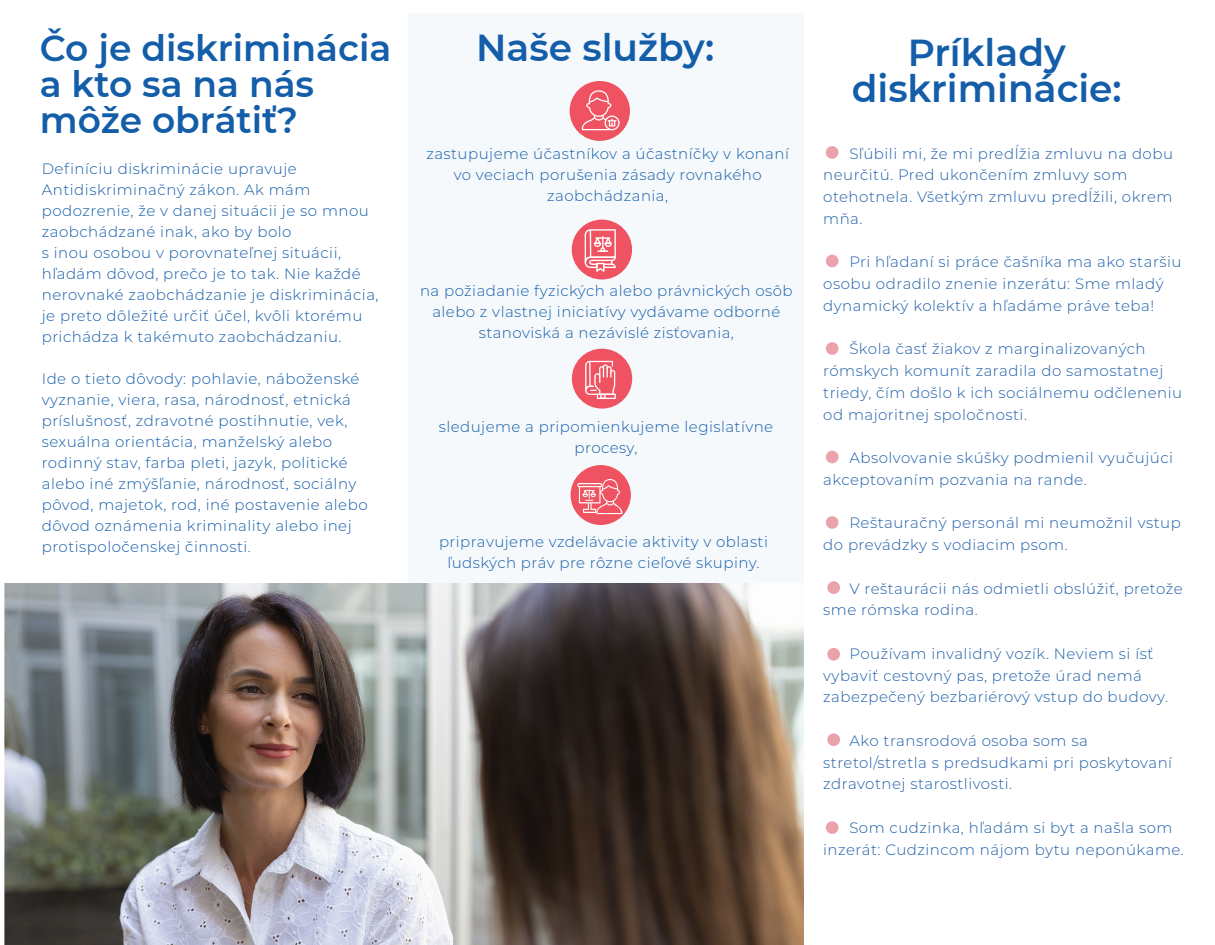
<style>
.page{position:relative;width:1215px;height:945px;background:#fff}
.page>*{position:absolute;margin:0;border:0;box-sizing:border-box;transform-origin:0 0}
.t1{font:600 37.5px/36px "Montserrat";color:#135da9;text-align:center}
.t2{font:600 36px/36px "Montserrat";color:#135da9}
.t3{font:300 15px/21px "Montserrat";letter-spacing:.035em;color:#135da9;text-align:center}
.t4{font:300 15px/21.8px "Montserrat";letter-spacing:.035em;color:#1d5ea9}
</style>
<div class="page">
<div style="left:409px;top:14px;width:395px;height:918px;background:#f5f9fb"></div>
<div style="left:572px;top:349px;width:60px;height:60px;background:#ef5260;border-radius:50%"></div>
<div style="left:570px;top:81px;width:60px;height:60px;background:#ef5260;border-radius:50%"></div>
<div style="left:572px;top:220px;width:60px;height:60px;background:#ef5260;border-radius:50%"></div>
<div style="left:826px;top:146px;width:13px;height:13px;background:#eaa3ab;border-radius:50%"></div>
<div style="left:826px;top:255px;width:13px;height:12px;background:#eaa3ab;border-radius:50%"></div>
<div style="left:826px;top:342px;width:13px;height:13px;background:#eaa3ab;border-radius:50%"></div>
<div style="left:826px;top:451px;width:13px;height:12px;background:#eaa3ab;border-radius:50%"></div>
<div style="left:826px;top:516px;width:13px;height:13px;background:#eaa3ab;border-radius:50%"></div>
<svg style="left:582px;top:90px;width:38px;height:40px"></svg>
<svg style="left:585px;top:229px;width:31px;height:43px"></svg>
<svg style="left:585px;top:361px;width:31px;height:38px"></svg>
<div style="left:827px;top:581px;width:13px;height:13px;background:#eaa3ab;border-radius:50%"></div>
<div style="left:827px;top:648px;width:13px;height:13px;background:#eaa3ab;border-radius:50%"></div>
<div style="left:827px;top:733px;width:13px;height:13px;background:#eaa3ab;border-radius:50%"></div>
<div style="left:826px;top:821px;width:13px;height:13px;background:#eaa3ab;border-radius:50%"></div>
<img style="left:4px;top:584px;width:799px;height:361px">
<div style="left:571px;top:465px;width:60px;height:60px;background:#ef5260;border-radius:50%"></div>
<svg style="left:577px;top:479px;width:46px;height:35px"></svg>
<h2 class="t2" style="left:40px;top:29px;width:353px">Čo je diskriminácia a kto sa na nás môže obrátiť?</h2>
<p class="t3" style="left:42px;top:158px;width:338px;text-align:left">Definíciu diskriminácie upravuje Antidiskriminačný zákon. Ak mám podozrenie, že v danej situácii je so mnou zaobchádzané inak, ako by bolo<br>s inou osobou v porovnateľnej situácii, hľadám dôvod, prečo je to tak. Nie každé nerovnaké zaobchádzanie je diskriminácia, je preto dôležité určiť účel, kvôli ktorému prichádza k takémuto zaobchádzaniu.</p>
<p class="t3" style="left:42px;top:368px;width:327px;text-align:left">Ide o tieto dôvody: pohlavie, náboženské vyznanie, viera, rasa, národnosť, etnická príslušnosť, zdravotné postihnutie, vek, sexuálna orientácia, manželský alebo rodinný stav, farba pleti, jazyk, politické alebo iné zmýšľanie, národnosť, sociálny pôvod, majetok, rod, iné postavenie alebo dôvod oznámenia kriminality alebo inej protispoločenskej činnosti.</p>
<h1 class="t1" style="left:476px;top:28px;width:239px">Naše služby:</h1>
<p class="t3" style="left:426px;top:143px;width:364px">zastupujeme účastníkov a účastníčky v konaní vo veciach porušenia zásady rovnakého zaobchádzania,</p>
<p class="t3" style="left:420px;top:280px;width:374px">na požiadanie fyzických alebo právnických osôb alebo z vlastnej iniciatívy vydávame odborné stanoviská a nezávislé zisťovania,</p>
<p class="t3" style="left:439px;top:416px;width:336px">sledujeme a pripomienkujeme legislatívne procesy,</p>
<p class="t3" style="left:439px;top:531px;width:330px">pripravujeme vzdelávacie aktivity v oblasti ľudských práv pre rôzne cieľové skupiny.</p>
<h1 class="t1" style="left:852px;top:33px;width:272px">Príklady diskriminácie:</h1>
<p class="t4" style="left:823px;top:142px;width:351px;text-indent:26px">Sľúbili mi, že mi predĺžia zmluvu na dobu neurčitú. Pred ukončením zmluvy som otehotnela. Všetkým zmluvu predĺžili, okrem mňa.</p>
<p class="t4" style="left:823px;top:251px;width:360px;text-indent:26px">Pri hľadaní si práce čašníka ma ako staršiu osobu odradilo znenie inzerátu: Sme mladý dynamický kolektív a hľadáme práve teba!</p>
<p class="t4" style="left:823px;top:338px;width:361px;text-indent:26px">Škola časť žiakov z marginalizovaných rómskych komunít zaradila do samostatnej triedy, čím došlo k ich sociálnemu odčleneniu od majoritnej spoločnosti.</p>
<p class="t4" style="left:823px;top:447px;width:351px;text-indent:26px">Absolvovanie skúšky podmienil vyučujúci akceptovaním pozvania na rande.</p>
<p class="t4" style="left:823px;top:512px;width:359px;text-indent:26px">Reštauračný personál mi neumožnil vstup do prevádzky s vodiacim psom.</p>
<p class="t4" style="left:823px;top:577px;width:361px;text-indent:26px">V reštaurácii nás odmietli obslúžiť, pretože sme rómska rodina.</p>
<p class="t4" style="left:823px;top:642px;width:346px;text-indent:26px">Používam invalidný vozík. Neviem si ísť vybaviť cestovný pas, pretože úrad nemá zabezpečený bezbariérový vstup do budovy.</p>
<p class="t4" style="left:823px;top:729px;width:350px;text-indent:26px">Ako transrodová osoba som sa stretol/stretla s predsudkami pri poskytovaní zdravotnej starostlivosti.</p>
<p class="t4" style="left:823px;top:816px;width:362px;text-indent:26px">Som cudzinka, hľadám si byt a našla som inzerát: Cudzincom nájom bytu neponúkame.</p>
</div>
